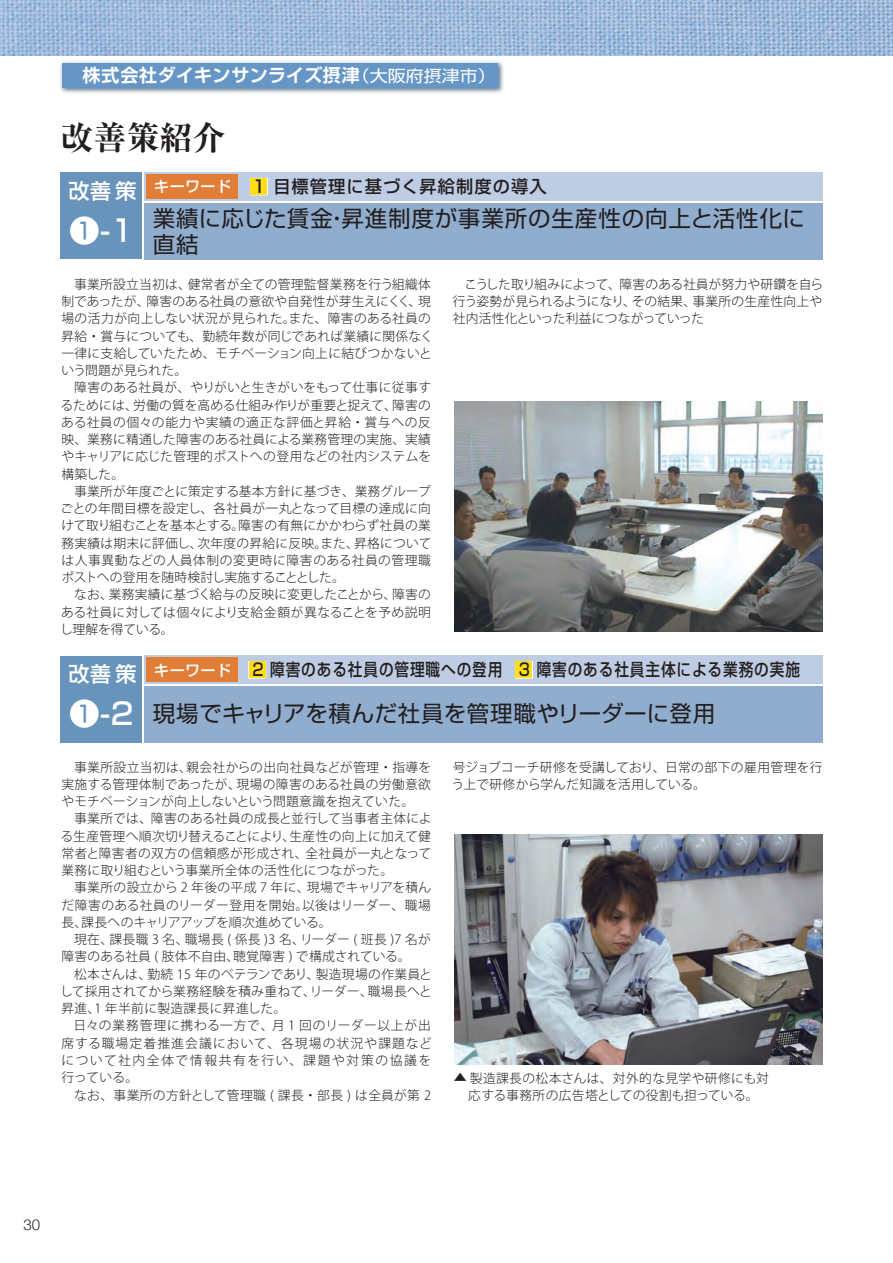
<style>
.page{position:relative;width:893px;height:1263px;background:#fff}
.page>*{position:absolute;margin:0;border:0;box-sizing:border-box;transform-origin:0 0}
.t1{font:700 expanded 33px "Ryumin Pro";color:#231f20}
.t2{font:500 30px "Shin Go Pro";color:#fff}
.t3{font:22.5px/26.2px "Shin Go Pro";letter-spacing:.03em;color:#231f20}
.t4{font:22.5px "Shin Go Pro";letter-spacing:.01em;color:#231f20}
.t5{font:700 18px "Shin Go Pro De";letter-spacing:.025em;color:#fff}
.t6{font:500 17.25px "Shin Go Pro";letter-spacing:.06em;color:#231f20;scale:.85 1}
.t7{font:500 17.25px "Shin Go Pro";letter-spacing:.06em;color:#231f20}
.t8{font:300 15px "Helvetica Neue";color:#231f20}
.t9{font:300 12.75px/17.2px "Koz Go Pro";letter-spacing:.02em;color:#231f20;text-align:justify}
.s1{font-family:"Shin Go Pro";font-weight:400;font-size:16.2px}
.s2{font-size:21px;color:#fff}
.s3{font-size:15px;color:#fff}
</style>
<div class="page">
<img style="left:0;top:0;width:893px;height:55px">
<img style="left:455px;top:402px;width:368px;height:229px">
<img style="left:455px;top:835px;width:368px;height:229px">
<img style="left:60px;top:61px;width:444px;height:32px">
<div style="left:62px;top:63px;width:436px;height:25px;background:#6696c5"></div>
<div style="left:144px;top:172px;width:678px;height:29px;background:#becde3"></div>
<div style="left:250px;top:178px;width:18px;height:17px;border:2px solid #fff"></div>
<div style="left:251px;top:178px;width:16px;height:17px;background:#ffdd17"></div>
<div style="left:144px;top:203px;width:678px;height:56px;background:#90adce"></div>
<div style="left:61px;top:172px;width:81px;height:87px;background:#6894bb"></div>
<div style="left:147px;top:175px;width:91px;height:24px;background:#e07e37"></div>
<div style="left:144px;top:656px;width:678px;height:28px;background:#becde3"></div>
<div style="left:248px;top:661px;width:18px;height:18px;border:2px solid #fff"></div>
<div style="left:249px;top:662px;width:16px;height:16px;background:#ffdd17"></div>
<div style="left:515px;top:661px;width:18px;height:18px;border:2px solid #fff"></div>
<div style="left:516px;top:662px;width:16px;height:16px;background:#ffdd17"></div>
<div style="left:144px;top:686px;width:678px;height:57px;background:#90adce"></div>
<div style="left:61px;top:656px;width:81px;height:87px;background:#6894bb"></div>
<div style="left:147px;top:658px;width:91px;height:24px;background:#e07e37"></div>
<h3 class="t5" style="left:83px;top:61px;width:415px">株式会社ダイキンサンライズ摂津<span class="s1">（大阪府摂津市）</span></h3>
<h1 class="t1" style="left:61px;top:111px;width:166px">改善策紹介</h1>
<h3 class="t7" style="left:68px;top:172px;width:480px"><span class="s2">改善策</span> <span class="s3">キーワード</span> 1 目標管理に基づく昇給制度の導入</h3>
<h3 class="t3" style="left:153px;top:202px;width:653px">業績に応じた賃金・昇進制度が事業所の生産性の向上と活性化に直結</h3>
<h2 class="t2" style="left:69px;top:206px;width:66px">❶-1</h2>
<p class="t9" style="left:61px;top:276px;width:373px;text-align:left;text-indent:13px">事業所設立当初は、健常者が全ての管理監督業務を行う組織体制であったが、障害のある社員の意欲や自発性が芽生えにくく、現場の活力が向上しない状況が見られた。また、障害のある社員の昇給・賞与についても、勤続年数が同じであれば業績に関係なく一律に支給していたため、モチベーション向上に結びつかないという問題が見られた。</p>
<p class="t9" style="left:61px;top:379px;width:372px;text-indent:14px">障害のある社員が、やりがいと生きがいをもって仕事に従事するためには、労働の質を高める仕組み作りが重要と捉えて、障害のある社員の個々の能力や実績の適正な評価と昇給・賞与への反映、業務に精通した障害のある社員による業務管理の実施、実績やキャリアに応じた管理的ポストへの登用などの社内システムを構築した。</p>
<p class="t9" style="left:61px;top:483px;width:372px;text-indent:14px">事業所が年度ごとに策定する基本方針に基づき、業務グループごとの年間目標を設定し、各社員が一丸となって目標の達成に向けて取り組むことを基本とする。障害の有無にかかわらず社員の業務実績は期末に評価し、次年度の昇給に反映。また、昇格については人事異動などの人員体制の変更時に障害のある社員の管理職ポストへの登用を随時検討し実施することとした。</p>
<p class="t9" style="left:60px;top:586px;width:372px;text-indent:14px">なお、業務実績に基づく給与の反映に変更したことから、障害のある社員に対しては個々により支給金額が異なることを予め説明し理解を得ている。</p>
<p class="t9" style="left:453px;top:276px;width:372px;text-indent:12px">こうした取り組みによって、障害のある社員が努力や研鑽を自ら行う姿勢が見られるようになり、その結果、事業所の生産性向上や社内活性化といった利益につながっていった</p>
<h3 class="t6" style="left:68px;top:656px;width:862px"><span class="s2">改善策</span> <span class="s3">キーワード</span> 2 障害のある社員の管理職への登用　3 障害のある社員主体による業務の実施</h3>
<h3 class="t4" style="left:153px;top:695px;width:564px">現場でキャリアを積んだ社員を管理職やリーダーに登用</h3>
<h2 class="t2" style="left:69px;top:689px;width:66px">❶-2</h2>
<p class="t9" style="left:61px;top:758px;width:371px;text-indent:13px">事業所設立当初は、親会社からの出向社員などが管理・指導を実施する管理体制であったが、現場の障害のある社員の労働意欲やモチベーションが向上しないという問題意識を抱えていた。</p>
<p class="t9" style="left:61px;top:810px;width:372px;text-indent:14px">事業所では、障害のある社員の成長と並行して当事者主体による生産管理へ順次切り替えることにより、生産性の向上に加えて健常者と障害者の双方の信頼感が形成され、全社員が一丸となって業務に取り組むという事業所全体の活性化につながった。</p>
<p class="t9" style="left:61px;top:879px;width:371px;text-indent:13px">事業所の設立から 2 年後の平成 7 年に、現場でキャリアを積んだ障害のある社員のリーダー登用を開始。以後はリーダー、職場長、課長へのキャリアアップを順次進めている。</p>
<p class="t9" style="left:61px;top:931px;width:371px;text-indent:13px">現在、課長職 3 名、職場長 ( 係長 )3 名、リーダー ( 班長 )7 名が障害のある社員 ( 肢体不自由、聴覚障害 ) で構成されている。</p>
<p class="t9" style="left:60px;top:965px;width:373px;text-indent:14px">松本さんは、勤続 15 年のベテランであり、製造現場の作業員として採用されてから業務経験を積み重ねて、リーダー、職場長へと昇進、1 年半前に製造課長に昇進した。</p>
<p class="t9" style="left:61px;top:1017px;width:372px;text-indent:12px">日々の業務管理に携わる一方で、月 1 回のリーダー以上が出席する職場定着推進会議において、各現場の状況や課題などについて社内全体で情報共有を行い、課題や対策の協議を行っている。</p>
<p class="t9" style="left:74px;top:1086px;width:358px">なお、事業所の方針として管理職 ( 課長・部長 ) は全員が第 2</p>
<p class="t9" style="left:452px;top:758px;width:372px">号ジョブコーチ研修を受講しており、日常の部下の雇用管理を行う上で研修から学んだ知識を活用している。</p>
<p class="t9" style="left:452px;top:1084px;width:14px;rotate:-90deg">▶</p>
<p class="t9" style="left:468px;top:1070px;width:302px">製造課長の松本さんは、対外的な見学や研修にも対応する事務所の広告塔としての役割も担っている。</p>
<p class="t8" style="left:23px;top:1216px;width:18px">30</p>
</div>
